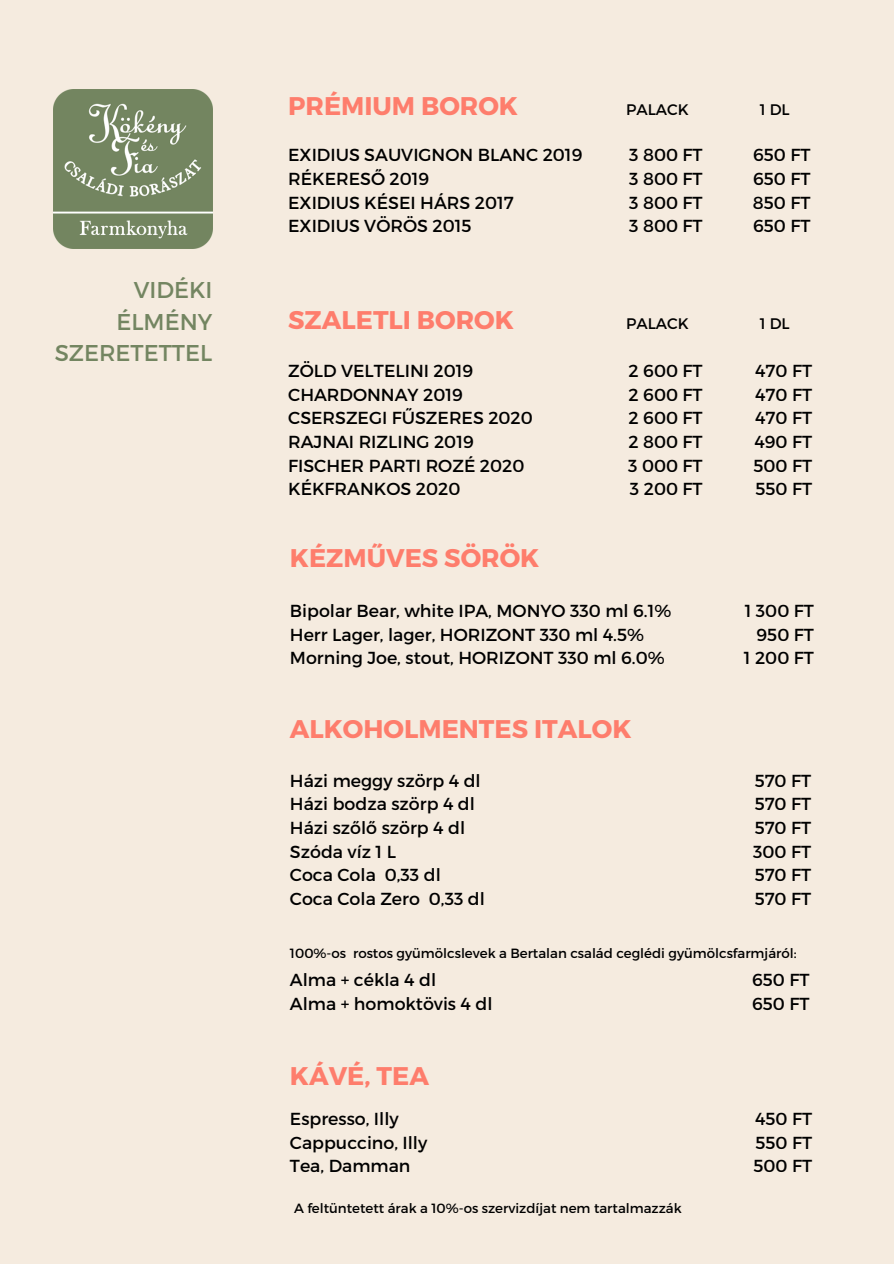
<style>
.page{position:relative;width:894px;height:1264px;background:#fff}
.page>*{position:absolute;margin:0;border:0;box-sizing:border-box;transform-origin:0 0}
.t1{font:700 25.5px "Montserrat";color:#fe7d6c}
.t2{font:22.8px "Montserrat";color:#738561}
.t3{font:17.4px "Montserrat";color:#000}
.t4{font:15.3px "Montserrat";color:#000}
.t5{font:13.35px "Montserrat";color:#000}
</style>
<div class="page">
<div style="left:0;top:0;width:893px;height:1263px;background:#f5ebdf"></div>
<img style="left:54px;top:89px;width:158px;height:159px">
<p class="t2" style="left:134px;top:275px;width:80px">VIDÉKI</p>
<p class="t2" style="left:116px;top:307px;width:97px">ÉLMÉNY</p>
<p class="t2" style="left:55px;top:338px;width:159px">SZERETETTEL</p>
<p class="t1" style="left:288px;top:89px;width:231px">PRÉMIUM BOROK</p>
<p class="t3" style="left:288px;top:144px;width:295px">EXIDIUS SAUVIGNON BLANC 2019</p>
<p class="t3" style="left:288px;top:167px;width:142px">RÉKERESŐ 2019</p>
<p class="t3" style="left:288px;top:191px;width:227px">EXIDIUS KÉSEI HÁRS 2017</p>
<p class="t3" style="left:288px;top:215px;width:185px">EXIDIUS VÖRÖS 2015</p>
<p class="t1" style="left:288px;top:303px;width:227px">SZALETLI BOROK</p>
<p class="t3" style="left:288px;top:359px;width:186px">ZÖLD VELTELINI 2019</p>
<p class="t3" style="left:288px;top:383px;width:176px">CHARDONNAY 2019</p>
<p class="t3" style="left:288px;top:407px;width:246px">CSERSZEGI FŰSZERES 2020</p>
<p class="t3" style="left:288px;top:430px;width:187px">RAJNAI RIZLING 2019</p>
<p class="t3" style="left:288px;top:454px;width:238px">FISCHER PARTI ROZÉ 2020</p>
<p class="t3" style="left:288px;top:477px;width:174px">KÉKFRANKOS 2020</p>
<p class="t4" style="left:626px;top:99px;width:64px">PALACK</p>
<p class="t4" style="left:759px;top:99px;width:31px">1 DL</p>
<p class="t3" style="left:629px;top:144px;width:75px">3 800 FT</p>
<p class="t3" style="left:629px;top:167px;width:75px">3 800 FT</p>
<p class="t3" style="left:629px;top:191px;width:75px">3 800 FT</p>
<p class="t3" style="left:629px;top:215px;width:75px">3 800 FT</p>
<p class="t3" style="left:752px;top:144px;width:59px">650 FT</p>
<p class="t3" style="left:752px;top:167px;width:59px">650 FT</p>
<p class="t3" style="left:752px;top:191px;width:59px">850 FT</p>
<p class="t3" style="left:752px;top:215px;width:59px">650 FT</p>
<p class="t4" style="left:626px;top:313px;width:64px">PALACK</p>
<p class="t4" style="left:759px;top:313px;width:31px">1 DL</p>
<p class="t3" style="left:628px;top:359px;width:76px">2 600 FT</p>
<p class="t3" style="left:628px;top:383px;width:76px">2 600 FT</p>
<p class="t3" style="left:628px;top:407px;width:76px">2 600 FT</p>
<p class="t3" style="left:628px;top:430px;width:76px">2 800 FT</p>
<p class="t3" style="left:628px;top:454px;width:76px">3 000 FT</p>
<p class="t3" style="left:629px;top:477px;width:74px">3 200 FT</p>
<p class="t3" style="left:755px;top:359px;width:58px">470 FT</p>
<p class="t3" style="left:755px;top:383px;width:58px">470 FT</p>
<p class="t3" style="left:755px;top:407px;width:58px">470 FT</p>
<p class="t3" style="left:754px;top:430px;width:59px">490 FT</p>
<p class="t3" style="left:753px;top:454px;width:60px">500 FT</p>
<p class="t3" style="left:755px;top:477px;width:58px">550 FT</p>
<p class="t1" style="left:290px;top:541px;width:251px">KÉZMŰVES SÖRÖK</p>
<p class="t3" style="left:290px;top:599px;width:383px">Bipolar Bear, white IPA, MONYO 330 ml 6.1%</p>
<p class="t3" style="left:290px;top:623px;width:355px">Herr Lager, lager, HORIZONT 330 ml 4.5%</p>
<p class="t3" style="left:290px;top:646px;width:376px">Morning Joe, stout, HORIZONT 330 ml 6.0%</p>
<p class="t1" style="left:290px;top:712px;width:343px">ALKOHOLMENTES ITALOK</p>
<p class="t3" style="left:290px;top:769px;width:192px">Házi meggy szörp 4 dl</p>
<p class="t3" style="left:290px;top:792px;width:186px">Házi bodza szörp 4 dl</p>
<p class="t3" style="left:290px;top:816px;width:177px">Házi szőlő szörp 4 dl</p>
<p class="t3" style="left:290px;top:840px;width:108px">Szóda víz 1 L</p>
<p class="t3" style="left:290px;top:863px;width:152px">Coca Cola 0,33 dl</p>
<p class="t3" style="left:290px;top:887px;width:196px">Coca Cola Zero 0,33 dl</p>
<p class="t3" style="left:744px;top:599px;width:71px">1 300 FT</p>
<p class="t3" style="left:756px;top:623px;width:59px">950 FT</p>
<p class="t3" style="left:743px;top:646px;width:72px">1 200 FT</p>
<p class="t3" style="left:754px;top:769px;width:58px">570 FT</p>
<p class="t3" style="left:754px;top:792px;width:58px">570 FT</p>
<p class="t3" style="left:754px;top:816px;width:58px">570 FT</p>
<p class="t3" style="left:753px;top:840px;width:59px">300 FT</p>
<p class="t3" style="left:754px;top:863px;width:58px">570 FT</p>
<p class="t3" style="left:754px;top:887px;width:58px">570 FT</p>
<p class="t5" style="left:290px;top:944px;width:508px">100%-os rostos gyümölcslevek a Bertalan család ceglédi gyümölcsfarmjáról:</p>
<p class="t3" style="left:290px;top:968px;width:148px">Alma + cékla 4 dl</p>
<p class="t3" style="left:290px;top:992px;width:204px">Alma + homoktövis 4 dl</p>
<p class="t3" style="left:752px;top:968px;width:59px">650 FT</p>
<p class="t3" style="left:752px;top:992px;width:59px">650 FT</p>
<p class="t1" style="left:290px;top:1059px;width:140px">KÁVÉ, TEA</p>
<p class="t3" style="left:290px;top:1107px;width:110px">Espresso, Illy</p>
<p class="t3" style="left:290px;top:1131px;width:139px">Cappuccino, Illy</p>
<p class="t3" style="left:290px;top:1154px;width:122px">Tea, Damman</p>
<p class="t5" style="left:294px;top:1199px;width:389px">A feltüntetett árak a 10%-os szervizdíjat nem tartalmazzák</p>
<p class="t3" style="left:754px;top:1107px;width:59px">450 FT</p>
<p class="t3" style="left:755px;top:1131px;width:58px">550 FT</p>
<p class="t3" style="left:753px;top:1154px;width:60px">500 FT</p>
</div>
